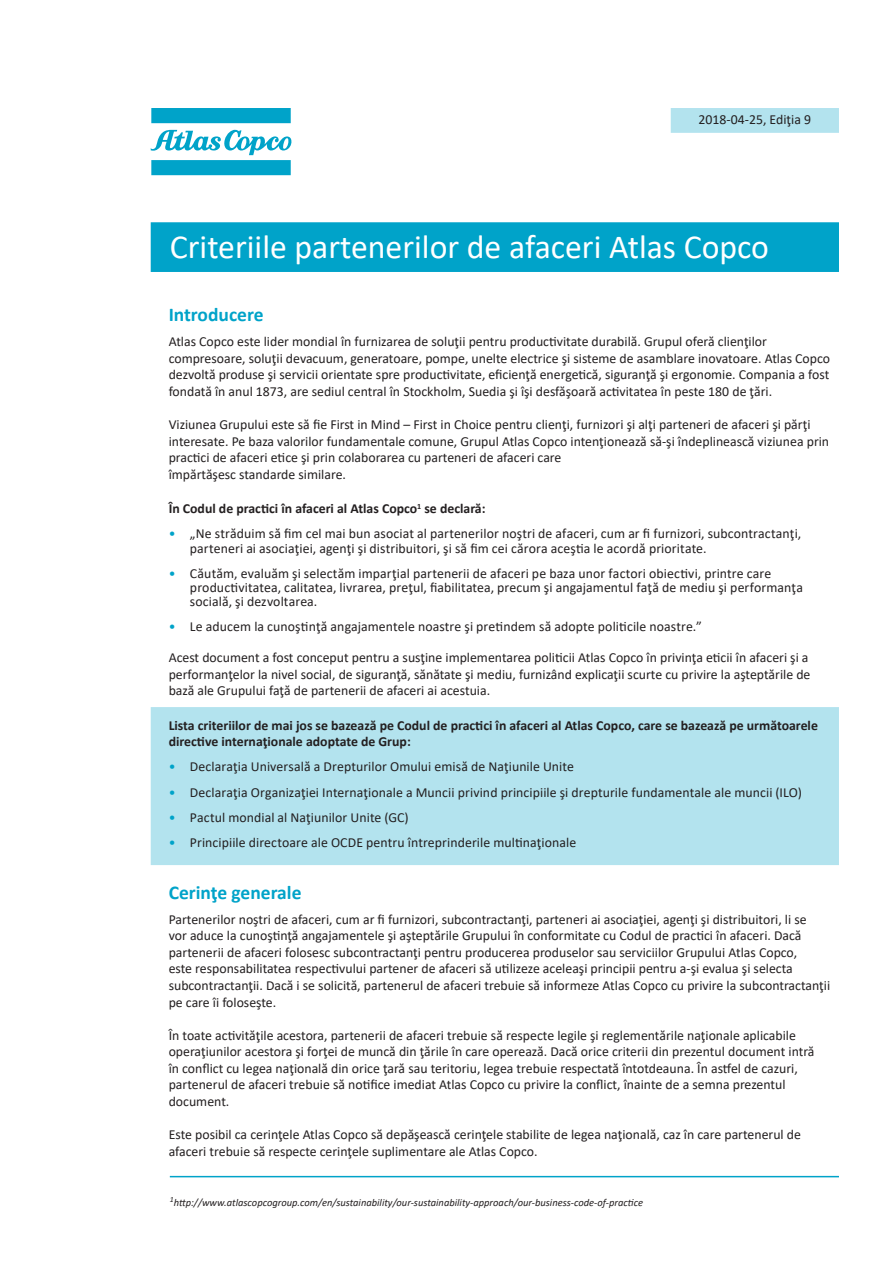
<style>
.page{position:relative;width:893px;height:1263px;background:#fff}
.page>*{position:absolute;margin:0;border:0;box-sizing:border-box;transform-origin:0 0}
.t1{font:33.75px "Calibri";color:#fff}
.t2{font:700 19.5px "Calibri";color:#00a3c9}
.Copy{font:13.8px/16.5px "Calibri";color:#231f20}
.Sub_Header{font:700 13.8px/16.5px "Calibri";color:#231f20}
.link{font:italic 10.5px "Calibri";color:#231f20}
.s1{color:#00a3c9}
</style>
<div class="page">
<div style="left:151px;top:707px;width:688px;height:158px;background:#b3e3ee"></div>
<svg style="left:151px;top:108px;width:141px;height:67px"></svg>
<hr style="left:170px;top:1176px;width:669px;height:1px;background:#00a3c9">
<div style="left:151px;top:222px;width:688px;height:50px;background:#00a3c9"></div>
<div style="left:671px;top:108px;width:168px;height:25px;background:#b3e3ee"></div>
<p class="Copy" style="left:699px;top:111px;width:114px">2018-04-25, Ediţia 9</p>
<p class="t1" style="left:170px;top:223px;width:601px">Criteriile partenerilor de afaceri Atlas Copco</p>
<p class="t2" style="left:169px;top:301px;width:96px">Introducere</p>
<p class="Copy" style="left:169px;top:333px;width:663px">Atlas Copco este lider mondial în furnizarea de soluţii pentru productivitate durabilă. Grupul oferă clienţilor compresoare, soluţii devacuum, generatoare, pompe, unelte electrice şi sisteme de asamblare inovatoare. Atlas Copco dezvoltă produse şi servicii orientate spre productivitate, eficienţă energetică, siguranţă şi ergonomie. Compania a fost fondată în anul 1873, are sediul central în Stockholm, Suedia şi îşi desfăşoară activitatea în peste 180 de ţări.</p>
<p class="Copy" style="left:169px;top:416px;width:662px">Viziunea Grupului este să fie First in Mind – First in Choice pentru clienţi, furnizori şi alţi parteneri de afaceri şi părţi interesate. Pe baza valorilor fundamentale comune, Grupul Atlas Copco intenţionează să-şi îndeplinească viziunea prin practici de afaceri etice şi prin colaborarea cu parteneri de afaceri care<br>împărtăşesc standarde similare.</p>
<p class="Sub_Header" style="left:169px;top:500px;width:318px">În Codul de practici în afaceri al Atlas Copco<sup>1</sup> se declară:</p>
<p class="Copy" style="left:190px;top:526px;width:613px;line-height:14.2px;text-indent:-21px"><span class="s1">•</span> „Ne străduim să fim cel mai bun asociat al partenerilor noştri de afaceri, cum ar fi furnizori, subcontractanţi, parteneri ai asociaţiei, agenţi şi distribuitori, şi să fim cei cărora aceştia le acordă prioritate.</p>
<p class="Copy" style="left:190px;top:566px;width:614px;line-height:14.2px;text-indent:-21px"><span class="s1">•</span> Căutăm, evaluăm şi selectăm imparţial partenerii de afaceri pe baza unor factori obiectivi, printre care productivitatea, calitatea, livrarea, preţul, fiabilitatea, precum şi angajamentul faţă de mediu şi performanţa socială, şi dezvoltarea.</p>
<p class="Copy" style="left:169px;top:618px;width:535px"><span class="s1">•</span> Le aducem la cunoştinţă angajamentele noastre şi pretindem să adopte politicile noastre.”</p>
<p class="Copy" style="left:169px;top:649px;width:643px">Acest document a fost conceput pentru a susţine implementarea politicii Atlas Copco în privinţa eticii în afaceri şi a performanţelor la nivel social, de siguranţă, sănătate şi mediu, furnizând explicaţii scurte cu privire la aşteptările de bază ale Grupului faţă de partenerii de afaceri ai acestuia.</p>
<p class="Sub_Header" style="left:169px;top:717px;width:651px">Lista criteriilor de mai jos se bazează pe Codul de practici în afaceri al Atlas Copco, care se bazează pe următoarele directive internaţionale adoptate de Grup:</p>
<p class="Copy" style="left:169px;top:758px;width:407px"><span class="s1">•</span> Declaraţia Universală a Drepturilor Omului emisă de Naţiunile Unite</p>
<p class="Copy" style="left:169px;top:783px;width:635px"><span class="s1">•</span> Declaraţia Organizaţiei Internaţionale a Muncii privind principiile şi drepturile fundamentale ale muncii (ILO)</p>
<p class="Copy" style="left:169px;top:808px;width:242px"><span class="s1">•</span> Pactul mondial al Naţiunilor Unite (GC)</p>
<p class="Copy" style="left:169px;top:833px;width:409px"><span class="s1">•</span> Principiile directoare ale OCDE pentru întreprinderile multinaţionale</p>
<p class="t2" style="left:169px;top:878px;width:134px">Cerinţe generale</p>
<p class="Copy" style="left:169px;top:910px;width:663px">Partenerilor noştri de afaceri, cum ar fi furnizori, subcontractanţi, parteneri ai asociaţiei, agenţi şi distribuitori, li se<br>vor aduce la cunoştinţă angajamentele şi aşteptările Grupului în conformitate cu Codul de practici în afaceri. Dacă partenerii de afaceri folosesc subcontractanţi pentru producerea produselor sau serviciilor Grupului Atlas Copco,<br>este responsabilitatea respectivului partener de afaceri să utilizeze aceleaşi principii pentru a-şi evalua şi selecta subcontractanţii. Dacă i se solicită, partenerul de afaceri trebuie să informeze Atlas Copco cu privire la subcontractanţii pe care îi foloseşte.</p>
<p class="Copy" style="left:169px;top:1026px;width:647px">În toate activităţile acestora, partenerii de afaceri trebuie să respecte legile şi reglementările naţionale aplicabile operaţiunilor acestora şi forţei de muncă din ţările în care operează. Dacă orice criterii din prezentul document intră în conflict cu legea naţională din orice ţară sau teritoriu, legea trebuie respectată întotdeauna. În astfel de cazuri, partenerul de afaceri trebuie să notifice imediat Atlas Copco cu privire la conflict, înainte de a semna prezentul document.</p>
<p class="Copy" style="left:169px;top:1126px;width:634px">Este posibil ca cerinţele Atlas Copco să depăşească cerinţele stabilite de legea naţională, caz în care partenerul de afaceri trebuie să respecte cerinţele suplimentare ale Atlas Copco.</p>
<p class="link" style="left:170px;top:1195px;width:475px"><sup>1</sup>http://www.atlascopcogroup.com/en/sustainability/our-sustainability-approach/our-business-code-of-practice</p>
</div>
